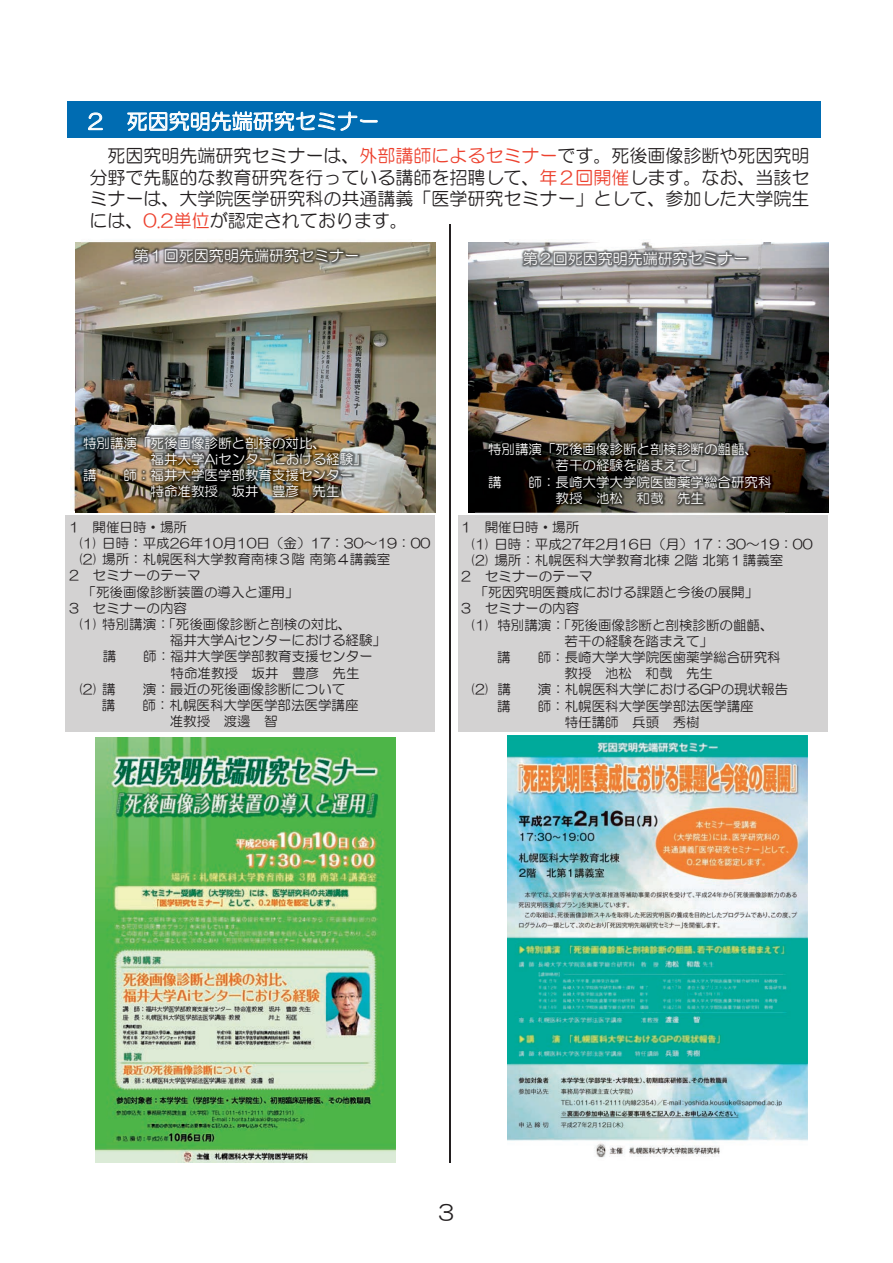
<style>
.page{position:relative;width:893px;height:1263px;background:#fff}
.page>*{position:absolute;margin:0;border:0;box-sizing:border-box;transform-origin:0 0}
.t1{font:21.3px "HG Maru Gothic MPRO";color:#231f20}
.t2{font:21px "HG Maru Gothic MPRO";letter-spacing:.005em;color:#fff}
.t3{font:18px/21.6px "HG Maru Gothic MPRO";color:#231f20;text-align:justify}
.t4{font:15px "HG Maru Gothic MPRO";color:#fff}
.t5{font:13.5px/16.2px "HG Maru Gothic MPRO";color:#231f20}
.t6{font:13.5px/16.2px "HG Maru Gothic MPRO";color:#fff}
.s1{color:#ed412e}
</style>
<div class="page">
<img style="left:469px;top:243px;width:359px;height:269px">
<img style="left:76px;top:243px;width:359px;height:269px">
<div style="left:67px;top:102px;width:754px;height:36px;background:#006cb2"></div>
<svg style="left:88px;top:112px;width:15px;height:18px"></svg>
<svg style="left:127px;top:101px;width:251px;height:30px"></svg>
<hr style="left:450px;top:597px;width:1px;height:566px;background:#231f20">
<hr style="left:450px;top:224px;width:1px;height:416px;background:#231f20">
<img style="left:476px;top:431px;width:308px;height:85px">
<img style="left:71px;top:425px;width:308px;height:86px">
<img style="left:81px;top:241px;width:330px;height:44px">
<img style="left:509px;top:242px;width:252px;height:37px">
<img style="left:95px;top:738px;width:300px;height:424px">
<img style="left:507px;top:736px;width:300px;height:422px">
<div style="left:65px;top:516px;width:370px;height:216px;background:#d3d2d2"></div>
<div style="left:458px;top:516px;width:370px;height:216px;background:#d3d2d2"></div>
<h2 class="t2" style="left:85px;top:111px;width:296px">２ 死因究明先端研究セミナー</h2>
<h3 class="t3" style="left:90px;top:145px;width:722px;text-indent:18px">死因究明先端研究セミナーは、<span class="s1">外部講師によるセミナー</span>です。死後画像診断や死因究明分野で先駆的な教育研究を行っている講師を招聘して、<span class="s1">年２回開催</span>します。なお、当該セミナーは、大学院医学研究科の共通講義「医学研究セミナー」として、参加した大学院生には、<span class="s1">0.2単位</span>が認定されております。</h3>
<p class="t4" style="left:134px;top:248px;width:227px">第１回死因究明先端研究セミナー</p>
<p class="t4" style="left:523px;top:251px;width:227px">第２回死因究明先端研究セミナー</p>
<p class="t6" style="left:83px;top:435px;width:244px">特別講演「死後画像診断と剖検の対比、</p>
<p class="t6" style="left:151px;top:451px;width:218px">福井大学Aiセンターにおける経験」</p>
<p class="t6" style="left:83px;top:467px;width:15px">講</p>
<p class="t6" style="left:151px;top:467px;width:204px;text-indent:-27px">師：福井大学医学部教育支援センター特命准教授 坂井 豊彦 先生</p>
<p class="t5" style="left:69px;top:519px;width:119px">1 開催日時・場所</p>
<p class="t5" style="left:78px;top:535px;width:354px">(1) 日時：平成26年10月10日（金）17：30～19：00</p>
<p class="t5" style="left:78px;top:551px;width:314px">(2) 場所：札幌医科大学教育南棟３階南第４講義室</p>
<p class="t5" style="left:69px;top:567px;width:133px">2 セミナーのテーマ</p>
<p class="t5" style="left:83px;top:583px;width:217px">「死後画像診断装置の導入と運用」</p>
<p class="t5" style="left:69px;top:600px;width:119px">3 セミナーの内容</p>
<p class="t5" style="left:78px;top:616px;width:275px">(1) 特別講演：「死後画像診断と剖検の対比、</p>
<p class="t5" style="left:170px;top:632px;width:218px">福井大学Aiセンターにおける経験」</p>
<p class="t5" style="left:103px;top:648px;width:15px">講</p>
<p class="t5" style="left:171px;top:648px;width:204px;text-indent:-27px">師：福井大学医学部教育支援センター特命准教授 坂井 豊彦 先生</p>
<p class="t5" style="left:78px;top:681px;width:39px">(2) 講</p>
<p class="t5" style="left:143px;top:681px;width:204px">演：最近の死後画像診断について</p>
<p class="t5" style="left:102px;top:697px;width:15px">講</p>
<p class="t5" style="left:170px;top:697px;width:190px;text-indent:-27px">師：札幌医科大学医学部法医学講座准教授 渡邊 智</p>
<p class="t6" style="left:488px;top:441px;width:271px">特別講演「死後画像診断と剖検診断の齟齬、</p>
<p class="t6" style="left:556px;top:457px;width:150px">若干の経験を踏まえて」</p>
<p class="t6" style="left:488px;top:473px;width:15px">講</p>
<p class="t6" style="left:556px;top:473px;width:217px;text-indent:-27px">師：長崎大学大学院医歯薬学総合研究科教授 池松 和哉 先生</p>
<p class="t5" style="left:461px;top:519px;width:119px">1 開催日時・場所</p>
<p class="t5" style="left:470px;top:536px;width:344px">(1) 日時：平成27年2月16日（月）17：30～19：00</p>
<p class="t5" style="left:470px;top:552px;width:315px">(2) 場所：札幌医科大学教育北棟 2階北第１講義室</p>
<p class="t5" style="left:461px;top:568px;width:133px">2 セミナーのテーマ</p>
<p class="t5" style="left:475px;top:584px;width:285px">「死因究明医養成における課題と今後の展開」</p>
<p class="t5" style="left:461px;top:600px;width:119px">3 セミナーの内容</p>
<p class="t5" style="left:470px;top:617px;width:305px">(1) 特別講演：「死後画像診断と剖検診断の齟齬、</p>
<p class="t5" style="left:564px;top:633px;width:150px">若干の経験を踏まえて」</p>
<p class="t5" style="left:497px;top:649px;width:15px">講</p>
<p class="t5" style="left:564px;top:649px;width:218px;text-indent:-27px">師：長崎大学大学院医歯薬学総合研究科教授 池松 和哉 先生</p>
<p class="t5" style="left:470px;top:681px;width:42px">(2) 講</p>
<p class="t5" style="left:538px;top:681px;width:252px">演：札幌医科大学におけるGPの現状報告</p>
<p class="t5" style="left:497px;top:698px;width:15px">講</p>
<p class="t5" style="left:565px;top:698px;width:190px;text-indent:-27px">師：札幌医科大学医学部法医学講座特任講師 兵頭 秀樹</p>
<h1 class="t1" style="left:439px;top:1201px;width:17px">3</h1>
</div>
